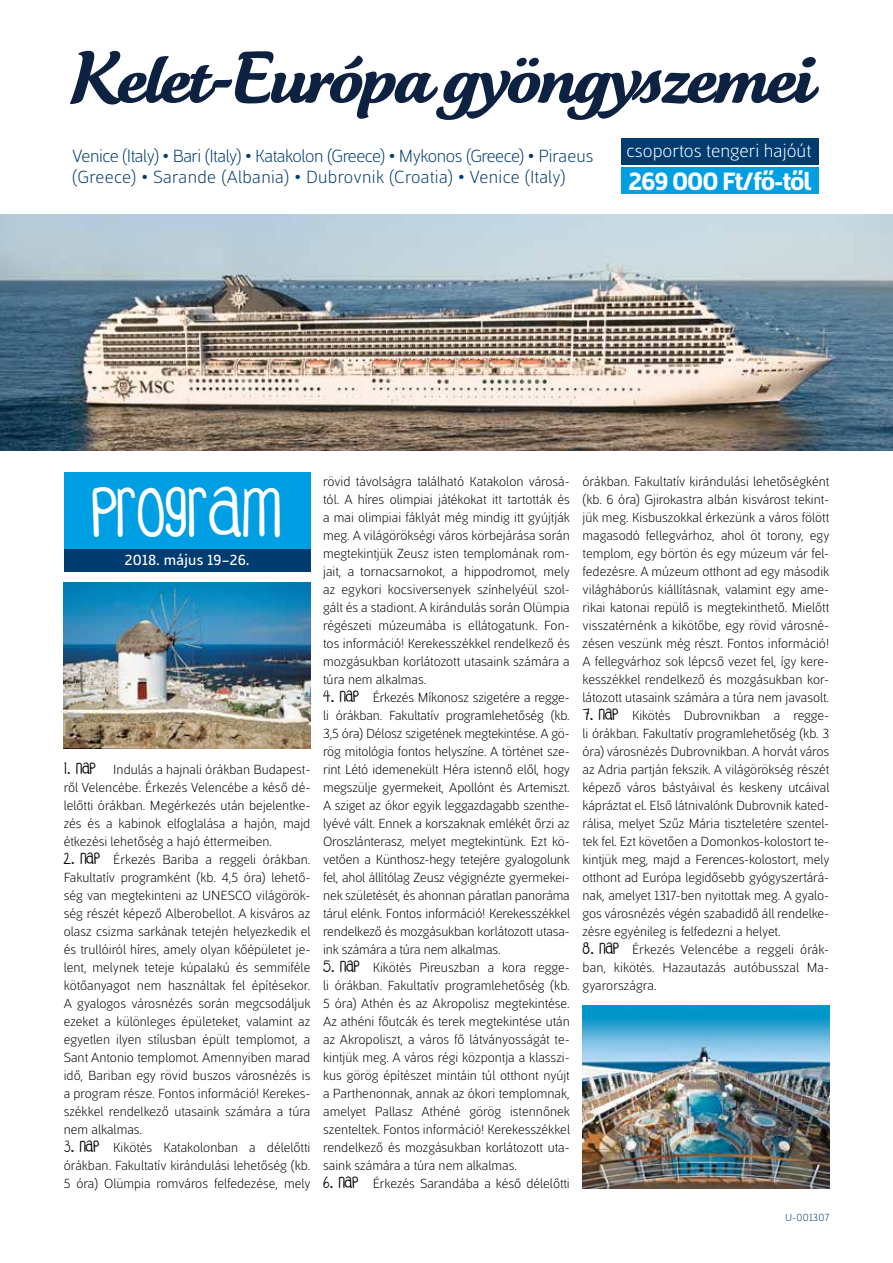
<style>
.page{position:relative;width:893px;height:1263px;background:#fff}
.page>*{position:absolute;margin:0;border:0;box-sizing:border-box;transform-origin:0 0}
.t1{font:700 72px "Bolognese H";letter-spacing:-.03em;color:#0d2240}
.t2{font:45.75px "DJBCOFFEESHOPPEESPRESSO";letter-spacing:.02em;color:#fff}
.t3{font:900 25.65px "Mestre";letter-spacing:-.04em;color:#fff}
.t4{font:300 18.75px "Mestre";color:#fff}
.t5{font:300 18px/21.6px "Mestre";letter-spacing:-.01em;color:#003c70}
.t6{font:500 15px "Mestre";letter-spacing:.02em;color:#fff}
.t7{font:300 13.5px/18px "Mestre";color:#000;text-align:justify}
.t8{font:300 10.5px "Mestre";letter-spacing:.02em;color:#003c70}
.t9{font:10.5px "DJBCOFFEESHOPPEESPRESSO";color:#000}
.s1{font-family:"DJBCOFFEESHOPPEESPRESSO";font-weight:400;font-size:10.5px}
</style>
<div class="page">
<img style="left:0;top:215px;width:893px;height:236px">
<img style="left:583px;top:1006px;width:246px;height:182px">
<img style="left:64px;top:583px;width:246px;height:165px">
<div style="left:621px;top:138px;width:198px;height:27px;background:#003c70"></div>
<div style="left:621px;top:167px;width:198px;height:26px;background:#009fe3"></div>
<div style="left:64px;top:472px;width:246px;height:90px;background:#009fe3"></div>
<div style="left:64px;top:549px;width:246px;height:22px;background:#003c70"></div>
<h1 class="t1" style="left:69px;top:37px;width:745px">Kelet-Európa gyöngyszemei</h1>
<h3 class="t4" style="left:626px;top:137px;width:186px">csoportos tengeri hajóút</h3>
<h3 class="t3" style="left:628px;top:160px;width:185px">269 000 Ft/fő-től</h3>
<h3 class="t5" style="left:72px;top:144px;width:523px">Venice (Italy) • Bari (Italy) • Katakolon (Greece) • Mykonos (Greece) • Piraeus (Greece) • Sarande (Albania) • Dubrovnik (Croatia) • Venice (Italy)</h3>
<h2 class="t2" style="left:92px;top:494px;width:191px">PROGRAM</h2>
<p class="t6" style="left:125px;top:548px;width:126px">2018. május 19–26.</p>
<p class="t9" style="left:64px;top:764px;width:33px">1. NAP</p>
<p class="t7" style="left:64px;top:759px;width:248px;text-indent:50px">Indulás a hajnali órákban Budapest&shy;ről Velencébe. Érkezés Velencébe a késő dé&shy;lelőtti órákban. Megérkezés után bejelentke&shy;zés és a kabinok elfoglalása a hajón, majd étkezési lehetőség a hajó éttermeiben.</p>
<p class="t7" style="left:64px;top:849px;width:248px"><span class="s1">2. NAP</span> Érkezés Bariba a reggeli órákban.<br>Fakultatív programként (kb. 4,5 óra) lehető&shy;ség van megtekinteni az UNESCO világörök&shy;ség részét képező Alberobellot. A kisváros az olasz csizma sarkának tetején helyezkedik el és trullóiról híres, amely olyan kőépületet je&shy;lent, melynek teteje kúpalakú és semmiféle kötőanyagot nem használtak fel építésekor.<br>A gyalogos városnézés során megcsodáljuk ezeket a különleges épületeket, valamint az egyetlen ilyen stílusban épült templomot, a Sant Antonio templomot. Amennyiben marad idő, Bariban egy rövid buszos városnézés is a program része. Fontos információ! Kerekes&shy;székkel rendelkező utasaink számára a túra nem alkalmas.</p>
<p class="t7" style="left:64px;top:1137px;width:248px"><span class="s1">3. NAP</span> Kikötés Katakolonban a délelőtti órákban. Fakultatív kirándulási lehetőség (kb.<br>5 óra) Olümpia romváros felfedezése, mely</p>
<p class="t7" style="left:323px;top:471px;width:248px">rövid távolságra található Katakolon városá&shy;tól. A híres olimpiai játékokat itt tartották és a mai olimpiai fáklyát még mindig itt gyújtják meg. A világörökségi város körbejárása során megtekintjük Zeusz isten templomának rom&shy;jait, a tornacsarnokot, a hippodromot, mely az egykori kocsiversenyek színhelyéül szol&shy;gált és a stadiont. A kirándulás során Olümpia régészeti múzeumába is ellátogatunk. Fon&shy;tos információ! Kerekesszékkel rendelkező és mozgásukban korlátozott utasaink számára a túra nem alkalmas.</p>
<p class="t7" style="left:323px;top:687px;width:248px"><span class="s1">4. NAP</span> Érkezés Míkonosz szigetére a regge&shy;li órákban. Fakultatív programlehetőség (kb.<br>3,5 óra) Délosz szigetének megtekintése. A gö&shy;rög mitológia fontos helyszíne. A történet sze&shy;rint Létó idemenekült Héra istennő elől, hogy megszülje gyermekeit, Apollónt és Artemiszt.<br>A sziget az ókor egyik leggazdagabb szenthe&shy;lyévé vált. Ennek a korszaknak emlékét őrzi az Oroszlánterasz, melyet megtekintünk. Ezt kö&shy;vetően a Künthosz-hegy tetejére gyalogolunk fel, ahol állítólag Zeusz végignézte gyermekei&shy;nek születését, és ahonnan páratlan panoráma tárul elénk. Fontos információ! Kerekesszékkel rendelkező és mozgásukban korlátozott utasa&shy;ink számára a túra nem alkalmas.</p>
<p class="t7" style="left:323px;top:957px;width:248px"><span class="s1">5. NAP</span> Kikötés Pireuszban a kora regge&shy;li órákban. Fakultatív programlehetőség (kb.<br>5 óra) Athén és az Akropolisz megtekintése.<br>Az athéni főutcák és terek megtekintése után az Akropoliszt, a város fő látványosságát te&shy;kintjük meg. A város régi központja a klasszi&shy;kus görög építészet mintáin túl otthont nyújt a Parthenonnak, annak az ókori templomnak, amelyet Pallasz Athéné görög istennőnek szenteltek. Fontos információ! Kerekesszékkel rendelkező és mozgásukban korlátozott uta&shy;saink számára a túra nem alkalmas.</p>
<p class="t7" style="left:323px;top:1173px;width:248px"><span class="s1">6. NAP</span> Érkezés Sarandába a késő délelőtti</p>
<p class="t7" style="left:583px;top:471px;width:248px">órákban. Fakultatív kirándulási lehetőségként (kb. 6 óra) Gjirokastra albán kisvárost tekint&shy;jük meg. Kisbuszokkal érkezünk a város fölött magasodó fellegvárhoz, ahol öt torony, egy templom, egy börtön és egy múzeum vár fel&shy;fedezésre. A múzeum otthont ad egy második világháborús kiállításnak, valamint egy ame&shy;rikai katonai repülő is megtekinthető. Mielőtt visszatérnénk a kikötőbe, egy rövid városné&shy;zésen veszünk még részt. Fontos információ!<br>A fellegvárhoz sok lépcső vezet fel, így kere&shy;kesszékkel rendelkező és mozgásukban kor&shy;látozott utasaink számára a túra nem javasolt.</p>
<p class="t7" style="left:583px;top:705px;width:248px"><span class="s1">7. NAP</span> Kikötés Dubrovnikban a regge&shy;li órákban. Fakultatív programlehetőség (kb. 3 óra) városnézés Dubrovnikban. A horvát város az Adria partján fekszik. A világörökség részét képező város bástyáival és keskeny utcáival kápráztat el. Első látnivalónk Dubrovnik kated&shy;rálisa, melyet Szűz Mária tiszteletére szentel&shy;tek fel. Ezt követően a Domonkos-kolostort te&shy;kintjük meg, majd a Ferences-kolostort, mely otthont ad Európa legidősebb gyógyszertárá&shy;nak, amelyet 1317-ben nyitottak meg. A gyalo&shy;gos városnézés végén szabadidő áll rendelke&shy;zésre egyénileg is felfedezni a helyet.</p>
<p class="t7" style="left:583px;top:939px;width:248px"><span class="s1">8. NAP</span> Érkezés Velencébe a reggeli órák&shy;ban, kikötés. Hazautazás autóbusszal Ma&shy;gyarországra.</p>
<p class="t8" style="left:785px;top:1210px;width:45px">U-001307</p>
</div>
